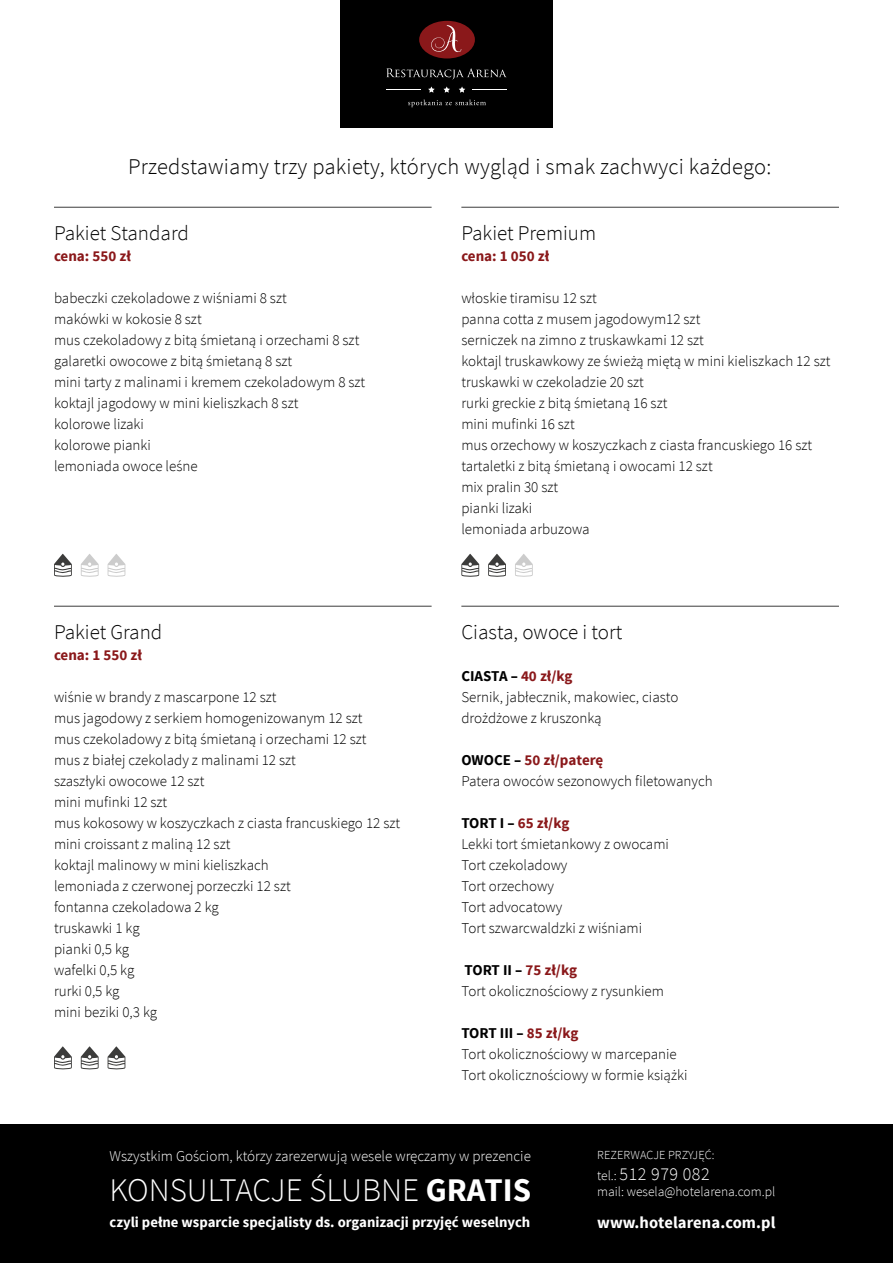
<style>
.page{position:relative;width:893px;height:1263px;background:#fff}
.page>*{position:absolute;margin:0;border:0;box-sizing:border-box;transform-origin:0 0}
.t1{font:300 33px "Source Sans Pro";color:#fff}
.t2{font:300 22.5px "Source Sans Pro";letter-spacing:.01em;color:#000}
.t3{font:300 21px "Source Sans Pro";color:#000}
.t4{font:300 18px "Source Sans Pro";letter-spacing:.03em;color:#fff}
.t5{font:700 16.5px "Source Sans Pro";letter-spacing:.005em;color:#fff}
.t6{font:300 15px/21px "Source Sans Pro";color:#000}
.t7{font:300 15px "Source Sans Pro";color:#fff}
.t8{font:700 15px "Source Sans Pro";color:#8a181a}
.t9{font:700 14.7px "Source Sans Pro";color:#fff}
.t10{font:300 13.5px "Source Sans Pro";color:#fff}
.t11{font:300 12.3px "Source Sans Pro";letter-spacing:.005em;color:#fff}
.s1{font-weight:700}
.s2{font-weight:700;color:#8a181a}
.s3{font-size:13.5px}
</style>
<div class="page">
<div style="left:0;top:1125px;width:893px;height:138px;background:#000"></div>
<hr style="left:54px;top:207px;width:378px;height:1px;background:#3c3c3b">
<hr style="left:54px;top:606px;width:378px;height:1px;background:#3c3c3b">
<hr style="left:461px;top:207px;width:378px;height:1px;background:#3c3c3b">
<hr style="left:461px;top:606px;width:378px;height:1px;background:#3c3c3b">
<svg style="left:54px;top:554px;width:18px;height:23px"></svg>
<svg style="left:461px;top:554px;width:18px;height:23px"></svg>
<svg style="left:54px;top:1046px;width:18px;height:23px"></svg>
<svg style="left:81px;top:554px;width:18px;height:23px"></svg>
<svg style="left:488px;top:554px;width:18px;height:23px"></svg>
<svg style="left:81px;top:1046px;width:18px;height:23px"></svg>
<svg style="left:108px;top:554px;width:17px;height:23px"></svg>
<svg style="left:515px;top:554px;width:18px;height:23px"></svg>
<svg style="left:108px;top:1046px;width:17px;height:23px"></svg>
<div style="left:340px;top:0;width:213px;height:128px;background:#000"></div>
<div style="left:419px;top:21px;width:56px;height:37px;background:#8a181a;border-radius:50%"></div>
<svg style="left:431px;top:25px;width:30px;height:27px"></svg>
<svg style="left:408px;top:99px;width:78px;height:8px"></svg>
<svg style="left:428px;top:86px;width:7px;height:7px"></svg>
<svg style="left:459px;top:86px;width:6px;height:7px"></svg>
<svg style="left:443px;top:86px;width:7px;height:7px"></svg>
<svg style="left:386px;top:68px;width:121px;height:12px"></svg>
<hr style="left:386px;top:90px;width:35px;height:1px;background:#fff">
<hr style="left:472px;top:90px;width:35px;height:1px;background:#fff">
<h2 class="t2" style="left:128px;top:153px;width:645px">Przedstawiamy trzy pakiety, których wygląd i smak zachwyci każdego:</h2>
<h3 class="t3" style="left:54px;top:220px;width:136px">Pakiet Standard</h3>
<p class="t8" style="left:54px;top:246px;width:78px">cena: 550 zł</p>
<p class="t6" style="left:54px;top:288px;width:313px">babeczki czekoladowe z wiśniami 8 szt<br>makówki w kokosie 8 szt<br>mus czekoladowy z bitą śmietaną i orzechami 8 szt galaretki owocowe z bitą śmietaną 8 szt<br>mini tarty z malinami i kremem czekoladowym 8 szt koktajl jagodowy w mini kieliszkach 8 szt<br>kolorowe lizaki<br>kolorowe pianki<br>lemoniada owoce leśne</p>
<h3 class="t3" style="left:54px;top:619px;width:110px">Pakiet Grand</h3>
<p class="t8" style="left:54px;top:645px;width:89px">cena: 1 550 zł</p>
<p class="t6" style="left:54px;top:687px;width:348px">wiśnie w brandy z mascarpone 12 szt<br>mus jagodowy z serkiem homogenizowanym 12 szt<br>mus czekoladowy z bitą śmietaną i orzechami 12 szt<br>mus z białej czekolady z malinami 12 szt<br>szaszłyki owocowe 12 szt<br>mini mufinki 12 szt<br>mus kokosowy w koszyczkach z ciasta francuskiego 12 szt mini croissant z maliną 12 szt<br>koktajl malinowy w mini kieliszkach<br>lemoniada z czerwonej porzeczki 12 szt<br>fontanna czekoladowa 2 kg<br>truskawki 1 kg<br>pianki 0,5 kg<br>wafelki 0,5 kg<br>rurki 0,5 kg<br>mini beziki 0,3 kg</p>
<h3 class="t3" style="left:461px;top:220px;width:136px">Pakiet Premium</h3>
<p class="t8" style="left:461px;top:246px;width:89px">cena: 1 050 zł</p>
<p class="t6" style="left:461px;top:288px;width:371px">włoskie tiramisu 12 szt<br>panna cotta z musem jagodowym12 szt<br>serniczek na zimno z truskawkami 12 szt<br>koktajl truskawkowy ze świeżą miętą w mini kieliszkach 12 szt truskawki w czekoladzie 20 szt<br>rurki greckie z bitą śmietaną 16 szt<br>mini mufinki 16 szt<br>mus orzechowy w koszyczkach z ciasta francuskiego 16 szt tartaletki z bitą śmietaną i owocami 12 szt<br>mix pralin 30 szt<br>pianki lizaki<br>lemoniada arbuzowa</p>
<h3 class="t3" style="left:461px;top:619px;width:163px">Ciasta, owoce i tort</h3>
<p class="t6" style="left:461px;top:666px;width:219px"><span class="s1">CIASTA –</span> <span class="s2">40 zł/kg<br></span>Sernik, jabłecznik, makowiec, ciasto drożdżowe z kruszonką</p>
<p class="t6" style="left:461px;top:750px;width:253px"><span class="s1">OWOCE –</span> <span class="s2">50 zł/paterę<br></span>Patera owoców sezonowych filetowanych</p>
<p class="t6" style="left:461px;top:813px;width:209px"><span class="s1">TORT I –</span> <span class="s2">65 zł/kg<br></span>Lekki tort śmietankowy z owocami<br>Tort czekoladowy<br>Tort orzechowy<br>Tort advocatowy<br>Tort szwarcwaldzki z wiśniami</p>
<p class="t6" style="left:461px;top:960px;width:204px"><span class="s1">TORT II –</span> <span class="s2">75 zł/kg<br></span>Tort okolicznościowy z rysunkiem</p>
<p class="t6" style="left:461px;top:1023px;width:228px"><span class="s1">TORT III –</span> <span class="s2">85 zł/kg<br></span>Tort okolicznościowy w marcepanie<br>Tort okolicznościowy w formie książki</p>
<p class="t7" style="left:109px;top:1147px;width:423px">Wszystkim Gościom, którzy zarezerwują wesele wręczamy w prezencie</p>
<h1 class="t1" style="left:109px;top:1170px;width:423px">KONSULTACJE ŚLUBNE <span class="s1">GRATIS</span></h1>
<p class="t9" style="left:109px;top:1213px;width:422px">czyli pełne wsparcie specjalisty ds. organizacji przyjęć weselnych</p>
<p class="t11" style="left:597px;top:1147px;width:119px">REZERWACJE PRZYJĘĆ:</p>
<p class="t4" style="left:597px;top:1163px;width:114px"><span class="s3">tel.:</span> 512 979 082</p>
<p class="t10" style="left:597px;top:1183px;width:180px">mail: wesela@hotelarena.com.pl</p>
<p class="t5" style="left:597px;top:1212px;width:180px">www.hotelarena.com.pl</p>
</div>
